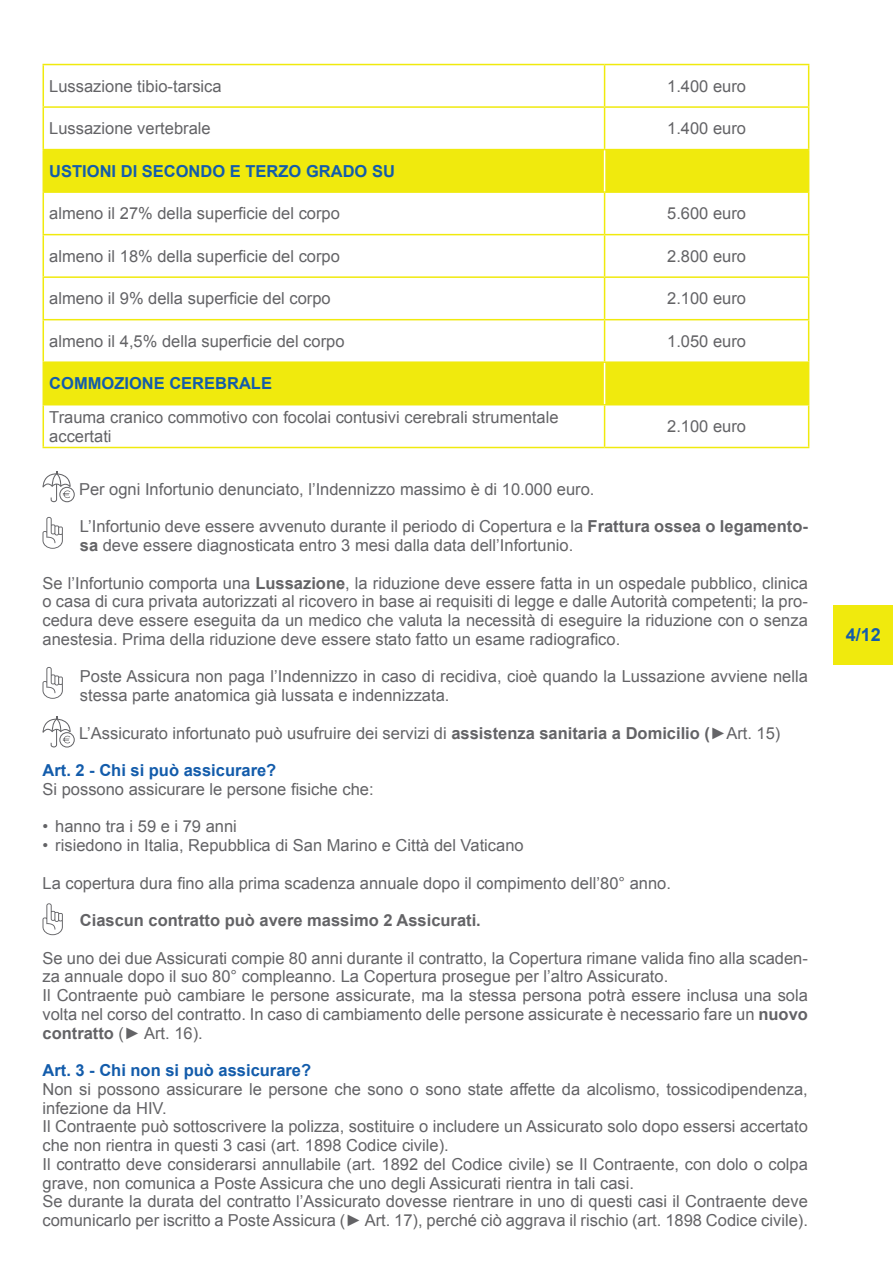
<style>
.page{position:relative;width:893px;height:1263px;background:#fff}
.page>*{position:absolute;margin:0;border:0;box-sizing:border-box;transform-origin:0 0}
.t1{font:700 18px "Arial";color:#135cab}
.t2{font:16.5px/18.8px "Arial";color:#636366}
.Heading_1{font:700 16.5px "Arial";color:#135cab}
.t3{font:700 16.5px "Arial";color:#636366}
.s1{font-weight:700}
</style>
<div class="page">
<div style="left:833px;top:605px;width:60px;height:59px;background:#f0ea0d"></div>
<svg style="left:44px;top:150px;width:764px;height:254px"></svg>
<hr style="left:43px;top:64px;width:562px;height:1px;background:#f0ea0d">
<hr style="left:43px;top:65px;width:1px;height:41px;background:#f0ea0d">
<hr style="left:605px;top:64px;width:204px;height:1px;background:#f0ea0d">
<hr style="left:604px;top:65px;width:1px;height:41px;background:#f0ea0d">
<hr style="left:808px;top:65px;width:1px;height:41px;background:#f0ea0d">
<hr style="left:43px;top:106px;width:562px;height:2px;background:#f0ea0d">
<hr style="left:43px;top:108px;width:1px;height:41px;background:#f0ea0d">
<hr style="left:605px;top:106px;width:204px;height:2px;background:#f0ea0d">
<hr style="left:604px;top:108px;width:1px;height:41px;background:#f0ea0d">
<hr style="left:808px;top:108px;width:1px;height:41px;background:#f0ea0d">
<hr style="left:43px;top:149px;width:562px;height:1px;background:#f0ea0d">
<hr style="left:43px;top:150px;width:1px;height:41px;background:#f0ea0d">
<hr style="left:605px;top:149px;width:204px;height:1px;background:#f0ea0d">
<hr style="left:808px;top:150px;width:1px;height:41px;background:#f0ea0d">
<hr style="left:43px;top:191px;width:562px;height:2px;background:#f0ea0d">
<hr style="left:43px;top:193px;width:1px;height:41px;background:#f0ea0d">
<hr style="left:605px;top:191px;width:204px;height:2px;background:#f0ea0d">
<hr style="left:604px;top:193px;width:1px;height:41px;background:#f0ea0d">
<hr style="left:808px;top:193px;width:1px;height:41px;background:#f0ea0d">
<hr style="left:43px;top:234px;width:562px;height:1px;background:#f0ea0d">
<hr style="left:43px;top:235px;width:1px;height:41px;background:#f0ea0d">
<hr style="left:605px;top:234px;width:204px;height:1px;background:#f0ea0d">
<hr style="left:604px;top:235px;width:1px;height:41px;background:#f0ea0d">
<hr style="left:808px;top:235px;width:1px;height:41px;background:#f0ea0d">
<hr style="left:43px;top:276px;width:562px;height:2px;background:#f0ea0d">
<hr style="left:43px;top:278px;width:1px;height:41px;background:#f0ea0d">
<hr style="left:605px;top:276px;width:204px;height:2px;background:#f0ea0d">
<hr style="left:604px;top:278px;width:1px;height:41px;background:#f0ea0d">
<hr style="left:808px;top:278px;width:1px;height:41px;background:#f0ea0d">
<hr style="left:43px;top:319px;width:562px;height:1px;background:#f0ea0d">
<hr style="left:43px;top:320px;width:1px;height:41px;background:#f0ea0d">
<hr style="left:605px;top:319px;width:204px;height:1px;background:#f0ea0d">
<hr style="left:604px;top:320px;width:1px;height:41px;background:#f0ea0d">
<hr style="left:808px;top:320px;width:1px;height:41px;background:#f0ea0d">
<hr style="left:43px;top:361px;width:562px;height:2px;background:#f0ea0d">
<hr style="left:43px;top:363px;width:1px;height:41px;background:#f0ea0d">
<hr style="left:605px;top:361px;width:204px;height:2px;background:#f0ea0d">
<hr style="left:808px;top:363px;width:1px;height:41px;background:#f0ea0d">
<hr style="left:43px;top:404px;width:562px;height:1px;background:#f0ea0d">
<hr style="left:43px;top:405px;width:1px;height:42px;background:#f0ea0d">
<hr style="left:605px;top:404px;width:204px;height:1px;background:#f0ea0d">
<hr style="left:604px;top:405px;width:1px;height:42px;background:#f0ea0d">
<hr style="left:808px;top:405px;width:1px;height:42px;background:#f0ea0d">
<hr style="left:43px;top:447px;width:562px;height:1px;background:#f0ea0d">
<hr style="left:605px;top:447px;width:204px;height:1px;background:#f0ea0d">
<hr style="left:604px;top:150px;width:1px;height:41px;background:#fff">
<hr style="left:604px;top:363px;width:1px;height:41px;background:#fff">
<svg style="left:42px;top:471px;width:33px;height:31px"></svg>
<svg style="left:43px;top:517px;width:20px;height:32px"></svg>
<svg style="left:43px;top:667px;width:20px;height:32px"></svg>
<svg style="left:42px;top:717px;width:33px;height:30px"></svg>
<svg style="left:43px;top:903px;width:20px;height:32px"></svg>
<p class="t2" style="left:49px;top:77px;width:174px">Lussazione tibio-tarsica</p>
<p class="t2" style="left:667px;top:77px;width:80px">1.400 euro</p>
<p class="t2" style="left:49px;top:119px;width:163px">Lussazione vertebrale</p>
<p class="t2" style="left:667px;top:119px;width:80px">1.400 euro</p>
<p class="Heading_1" style="left:49px;top:160px;width:347px">USTIONI DI SECONDO E TERZO GRADO SU</p>
<p class="t2" style="left:49px;top:204px;width:292px">almeno il 27% della superficie del corpo</p>
<p class="t2" style="left:667px;top:204px;width:80px">5.600 euro</p>
<p class="t2" style="left:49px;top:247px;width:292px">almeno il 18% della superficie del corpo</p>
<p class="t2" style="left:667px;top:247px;width:80px">2.800 euro</p>
<p class="t2" style="left:49px;top:289px;width:283px">almeno il 9% della superficie del corpo</p>
<p class="t2" style="left:667px;top:289px;width:80px">2.100 euro</p>
<p class="t2" style="left:49px;top:332px;width:297px">almeno il 4,5% della superficie del corpo</p>
<p class="t2" style="left:667px;top:332px;width:80px">1.050 euro</p>
<p class="Heading_1" style="left:49px;top:373px;width:224px">COMMOZIONE CEREBRALE</p>
<p class="t2" style="left:49px;top:408px;width:511px">Trauma cranico commotivo con focolai contusivi cerebrali strumentale</p>
<p class="t2" style="left:49px;top:426px;width:64px">accertati</p>
<p class="t2" style="left:667px;top:417px;width:80px">2.100 euro</p>
<p class="t2" style="left:79px;top:480px;width:517px">Per ogni Infortunio denunciato, l’Indennizzo massimo è di 10.000 euro.</p>
<p class="t2" style="left:80px;top:517px;width:730px">L’Infortunio deve essere avvenuto durante il periodo di Copertura e la <span class="s1">Frattura ossea o legamento&shy;sa</span> deve essere diagnosticata entro 3 mesi dalla data dell’Infortunio.</p>
<p class="t2" style="left:43px;top:573px;width:767px;text-align:justify">Se l’Infortunio comporta una <span class="s1">Lussazione</span>, la riduzione deve essere fatta in un ospedale pubblico, clinica o casa di cura privata autorizzati al ricovero in base ai requisiti di legge e dalle Autorità competenti; la pro&shy;cedura deve essere eseguita da un medico che valuta la necessità di eseguire la riduzione con o senza anestesia. Prima della riduzione deve essere stato fatto un esame radiografico.</p>
<p class="t2" style="left:80px;top:667px;width:729px">Poste Assicura non paga l’Indennizzo in caso di recidiva, cioè quando la Lussazione avviene nella stessa parte anatomica già lussata e indennizzata.</p>
<p class="t2" style="left:79px;top:723px;width:703px">L’Assicurato infortunato può usufruire dei servizi di <span class="s1">assistenza sanitaria a Domicilio (</span>►Art. 15)</p>
<p class="Heading_1" style="left:43px;top:759px;width:235px">Art. 2 - Chi si può assicurare?</p>
<p class="t2" style="left:43px;top:780px;width:333px">Si possono assicurare le persone fisiche che:</p>
<p class="t2" style="left:43px;top:817px;width:196px">• hanno tra i 59 e i 79 anni</p>
<p class="t2" style="left:43px;top:836px;width:483px">• risiedono in Italia, Repubblica di San Marino e Città del Vaticano</p>
<p class="t2" style="left:43px;top:873px;width:630px">La copertura dura fino alla prima scadenza annuale dopo il compimento dell’80° anno.</p>
<p class="t3" style="left:80px;top:909px;width:403px">Ciascun contratto può avere massimo 2 Assicurati.</p>
<p class="t2" style="left:43px;top:948px;width:767px">Se uno dei due Assicurati compie 80 anni durante il contratto, la Copertura rimane valida fino alla scaden&shy;za annuale dopo il suo 80° compleanno. La Copertura prosegue per l’altro Assicurato.</p>
<p class="t2" style="left:43px;top:986px;width:767px;text-align:justify">Il Contraente può cambiare le persone assicurate, ma la stessa persona potrà essere inclusa una sola volta nel corso del contratto. In caso di cambiamento delle persone assicurate è necessario fare un <span class="s1">nuovo contratto</span> (► Art. 16).</p>
<p class="Heading_1" style="left:43px;top:1059px;width:270px">Art. 3 - Chi non si può assicurare?</p>
<p class="t2" style="left:43px;top:1080px;width:767px">Non si possono assicurare le persone che sono o sono state affette da alcolismo, tossicodipendenza, infezione da HIV.</p>
<p class="t2" style="left:43px;top:1117px;width:767px">Il Contraente può sottoscrivere la polizza, sostituire o includere un Assicurato solo dopo essersi accertato che non rientra in questi 3 casi (art. 1898 Codice civile).</p>
<p class="t2" style="left:43px;top:1155px;width:767px">Il contratto deve considerarsi annullabile (art. 1892 del Codice civile) se Il Contraente, con dolo o colpa grave, non comunica a Poste Assicura che uno degli Assicurati rientra in tali casi.</p>
<p class="t2" style="left:43px;top:1192px;width:767px">Se durante la durata del contratto l’Assicurato dovesse rientrare in uno di questi casi il Contraente deve comunicarlo per iscritto a Poste Assicura (► Art. 17), perché ciò aggrava il rischio (art. 1898 Codice civile).</p>
<p class="t1" style="left:846px;top:623px;width:37px">4/12</p>
</div>
